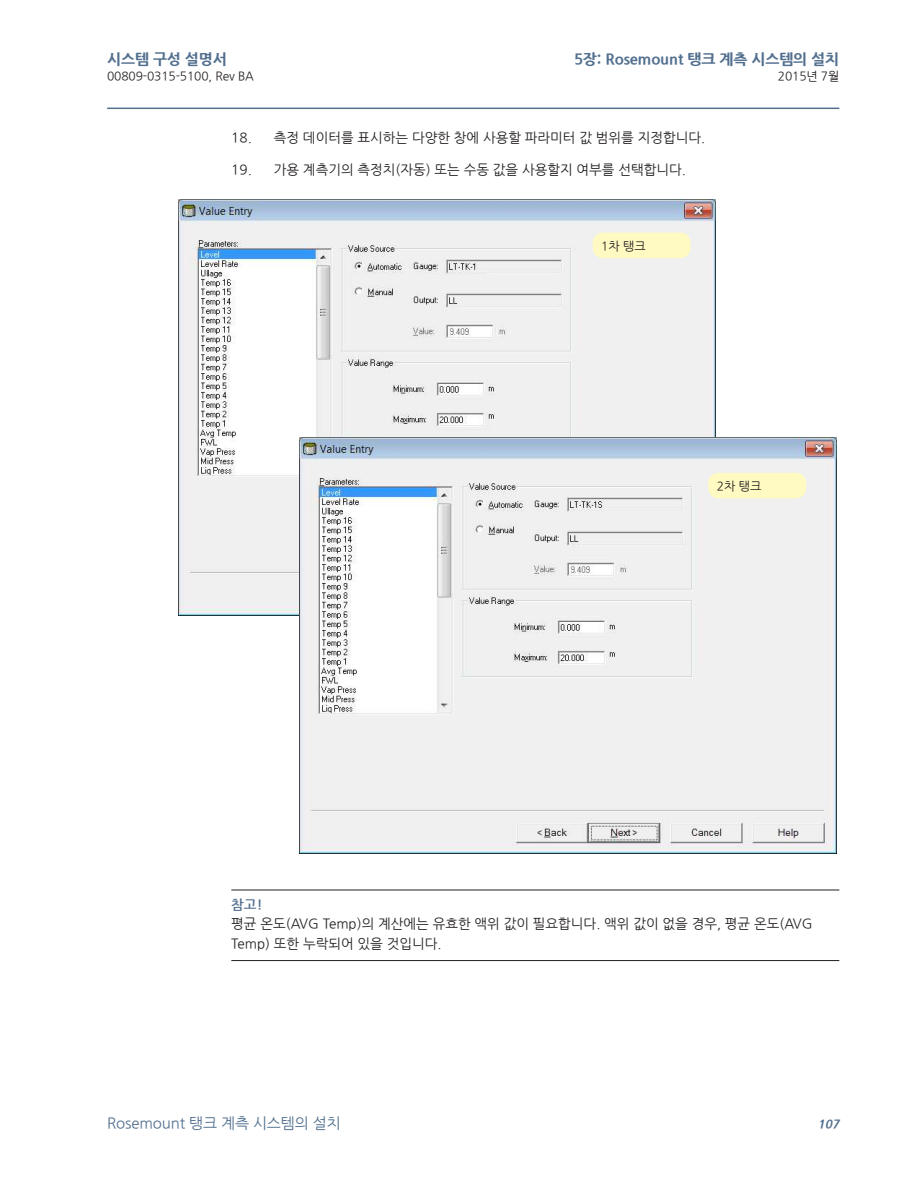
<style>
.page{position:relative;width:918px;height:1188px;background:#fff}
.page>*{position:absolute;margin:0;border:0;box-sizing:border-box;transform-origin:0 0}
.t1{font:800 15px "Nanum Gothic";letter-spacing:-.01em;color:#53708f}
.t2{font:15px "Nanum Gothic";letter-spacing:-.01em;color:#53708f}
.t3{font:13.5px/19.5px "Nanum Gothic";color:#231f20}
.t4{font:700 13.5px "Nanum Gothic";color:#53708f}
.t5{font:12px "Nanum Gothic";letter-spacing:-.01em;color:#231f20}
.t6{font:italic 800 12px "Nanum Gothic";color:#53708f}
</style>
<div class="page">
<hr style="left:231px;top:890px;width:608px;height:1px;background:#231f20">
<hr style="left:231px;top:960px;width:608px;height:1px;background:#231f20">
<img style="left:179px;top:200px;width:537px;height:415px">
<img style="left:299px;top:438px;width:537px;height:415px">
<div style="left:593px;top:233px;width:98px;height:25px;background:#fffac1;border-radius:10px"></div>
<div style="left:708px;top:473px;width:98px;height:25px;background:#fffac1;border-radius:10px"></div>
<hr style="left:107px;top:108px;width:732px;height:1px;background:#53708f">
<p class="t1" style="left:107px;top:51px;width:121px">시스템 구성 설명서</p>
<p class="t5" style="left:107px;top:70px;width:148px">00809-0315-5100, Rev BA</p>
<p class="t1" style="left:574px;top:51px;width:267px">5장: Rosemount 탱크 계측 시스템의 설치</p>
<p class="t5" style="left:778px;top:70px;width:63px">2015년 7월</p>
<p class="t3" style="left:231px;top:128px;width:476px">18. 측정 데이터를 표시하는 다양한 창에 사용할 파라미터 값 범위를 지정합니다.</p>
<p class="t3" style="left:231px;top:160px;width:456px">19. 가용 계측기의 측정치(자동) 또는 수동 값을 사용할지 여부를 선택합니다.</p>
<p class="t5" style="left:601px;top:240px;width:46px">1차 탱크</p>
<p class="t5" style="left:717px;top:480px;width:46px">2차 탱크</p>
<p class="t4" style="left:231px;top:898px;width:33px">참고!</p>
<p class="t3" style="left:231px;top:915px;width:583px">평균 온도(AVG Temp)의 계산에는 유효한 액위 값이 필요합니다. 액위 값이 없을 경우, 평균 온도(AVG<br>Temp) 또한 누락되어 있을 것입니다.</p>
<p class="t2" style="left:107px;top:1116px;width:235px">Rosemount 탱크 계측 시스템의 설치</p>
<p class="t6" style="left:818px;top:1118px;width:26px">107</p>
</div>
